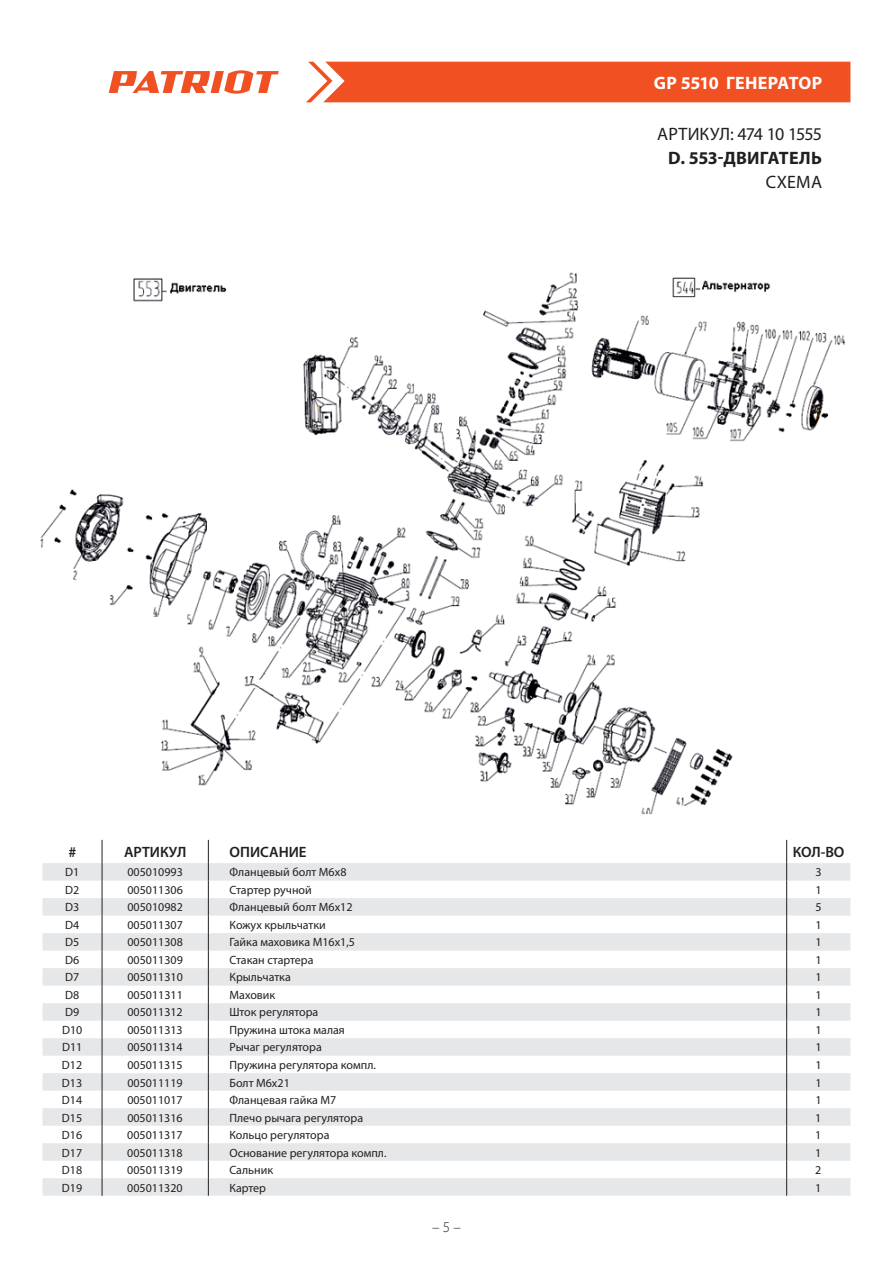
<style>
.page{position:relative;width:893px;height:1263px;background:#fff}
.page>*{position:absolute;margin:0;border:0;box-sizing:border-box;transform-origin:0 0}
.t1{font:18px "Myriad Pro";letter-spacing:-.02em;color:#231f20}
.t2{font:700 18px "Myriad Pro";letter-spacing:-.005em;color:#fff}
.t3{font:700 18px "Myriad Pro";letter-spacing:-.025em;color:#231f20}
.t4{font:18px "Myriad Pro";letter-spacing:.005em;color:#231f20}
.t5{font:600 15px "Myriad Pro";color:#231f20}
.t6{font:300 15px "Myriad Pro";color:#231f20}
.t7{font:12px "Myriad Pro";color:#231f20}
</style>
<div class="page">
<div style="left:306px;top:62px;width:544px;height:40px;background:#f15122"></div>
<svg style="left:109px;top:70px;width:170px;height:24px"></svg>
<svg style="left:43px;top:863px;width:807px;height:333px;fill:#eaebed"></svg>
<svg style="left:102px;top:840px;width:1px;height:356px"></svg>
<svg style="left:208px;top:840px;width:1px;height:356px"></svg>
<svg style="left:786px;top:840px;width:1px;height:356px"></svg>
<img style="left:40px;top:272px;width:806px;height:543px">
<h1 class="t2" style="left:654px;top:71px;width:116px">GP 5510 ГЕНЕРАТОР</h1>
<h1 class="t1" style="left:657px;top:123px;width:166px">АРТИКУЛ: 474 10 1555</h1>
<h1 class="t3" style="left:668px;top:147px;width:112px">D. 553-ДВИ ГАТЕЛ</h1>
<h1 class="t3" style="left:811px;top:147px;width:12px">Ь</h1>
<h1 class="t4" style="left:766px;top:171px;width:58px">СХЕМА</h1>
<p class="t5" style="left:68px;top:842px;width:9px">#</p>
<p class="t5" style="left:124px;top:842px;width:64px">АРТИКУЛ</p>
<p class="t5" style="left:230px;top:842px;width:78px">ОПИСАНИЕ</p>
<p class="t5" style="left:793px;top:842px;width:53px">КОЛ-ВО</p>
<p class="t7" style="left:65px;top:865px;width:16px">D1</p>
<p class="t7" style="left:127px;top:865px;width:57px">005010993</p>
<p class="t7" style="left:230px;top:865px;width:118px">Фланцевый болт М6х8</p>
<p class="t7" style="left:815px;top:865px;width:8px">3</p>
<p class="t7" style="left:65px;top:882px;width:16px">D2</p>
<p class="t7" style="left:127px;top:882px;width:57px">005011306</p>
<p class="t7" style="left:230px;top:882px;width:84px">Стартер ручной</p>
<p class="t7" style="left:815px;top:882px;width:8px">1</p>
<p class="t7" style="left:65px;top:900px;width:16px">D3</p>
<p class="t7" style="left:127px;top:900px;width:57px">005010982</p>
<p class="t7" style="left:230px;top:900px;width:125px">Фланцевый болт М6х12</p>
<p class="t7" style="left:815px;top:900px;width:8px">5</p>
<p class="t7" style="left:65px;top:917px;width:16px">D4</p>
<p class="t7" style="left:127px;top:917px;width:57px">005011307</p>
<p class="t7" style="left:230px;top:917px;width:98px">Кожух крыльчатки</p>
<p class="t7" style="left:815px;top:917px;width:8px">1</p>
<p class="t7" style="left:65px;top:935px;width:16px">D5</p>
<p class="t7" style="left:127px;top:935px;width:57px">005011308</p>
<p class="t7" style="left:230px;top:935px;width:127px">Гайка маховика М16х1,5</p>
<p class="t7" style="left:815px;top:935px;width:8px">1</p>
<p class="t7" style="left:65px;top:952px;width:16px">D6</p>
<p class="t7" style="left:127px;top:952px;width:57px">005011309</p>
<p class="t7" style="left:230px;top:952px;width:86px">Стакан стартера</p>
<p class="t7" style="left:815px;top:952px;width:8px">1</p>
<p class="t7" style="left:65px;top:970px;width:16px">D7</p>
<p class="t7" style="left:127px;top:970px;width:57px">005011310</p>
<p class="t7" style="left:230px;top:970px;width:63px">Крыльчатка</p>
<p class="t7" style="left:815px;top:970px;width:8px">1</p>
<p class="t7" style="left:65px;top:987px;width:16px">D8</p>
<p class="t7" style="left:127px;top:987px;width:57px">005011311</p>
<p class="t7" style="left:230px;top:987px;width:47px">Маховик</p>
<p class="t7" style="left:815px;top:987px;width:8px">1</p>
<p class="t7" style="left:65px;top:1005px;width:16px">D9</p>
<p class="t7" style="left:127px;top:1005px;width:57px">005011312</p>
<p class="t7" style="left:230px;top:1005px;width:90px">Шток регулятора</p>
<p class="t7" style="left:815px;top:1005px;width:8px">1</p>
<p class="t7" style="left:62px;top:1022px;width:22px">D10</p>
<p class="t7" style="left:127px;top:1022px;width:57px">005011313</p>
<p class="t7" style="left:229px;top:1022px;width:117px">Пружина штока малая</p>
<p class="t7" style="left:815px;top:1022px;width:8px">1</p>
<p class="t7" style="left:62px;top:1040px;width:22px">D11</p>
<p class="t7" style="left:127px;top:1040px;width:57px">005011314</p>
<p class="t7" style="left:229px;top:1040px;width:94px">Рычаг регулятора</p>
<p class="t7" style="left:815px;top:1040px;width:8px">1</p>
<p class="t7" style="left:62px;top:1057px;width:22px">D12</p>
<p class="t7" style="left:127px;top:1057px;width:57px">005011315</p>
<p class="t7" style="left:229px;top:1057px;width:148px">Пружина регулятора компл.</p>
<p class="t7" style="left:815px;top:1057px;width:8px">1</p>
<p class="t7" style="left:62px;top:1075px;width:22px">D13</p>
<p class="t7" style="left:127px;top:1075px;width:57px">005011119</p>
<p class="t7" style="left:229px;top:1075px;width:62px">Болт М6х21</p>
<p class="t7" style="left:815px;top:1075px;width:8px">1</p>
<p class="t7" style="left:62px;top:1092px;width:22px">D14</p>
<p class="t7" style="left:127px;top:1092px;width:57px">005011017</p>
<p class="t7" style="left:229px;top:1092px;width:108px">Фланцевая гайка М7</p>
<p class="t7" style="left:815px;top:1092px;width:8px">1</p>
<p class="t7" style="left:62px;top:1110px;width:22px">D15</p>
<p class="t7" style="left:127px;top:1110px;width:57px">005011316</p>
<p class="t7" style="left:229px;top:1110px;width:135px">Плечо рычага регулятора</p>
<p class="t7" style="left:815px;top:1110px;width:8px">1</p>
<p class="t7" style="left:62px;top:1127px;width:22px">D16</p>
<p class="t7" style="left:127px;top:1127px;width:57px">005011317</p>
<p class="t7" style="left:229px;top:1127px;width:102px">Кольцо регулятора</p>
<p class="t7" style="left:815px;top:1127px;width:8px">1</p>
<p class="t7" style="left:62px;top:1145px;width:22px">D17</p>
<p class="t7" style="left:127px;top:1145px;width:57px">005011318</p>
<p class="t7" style="left:229px;top:1145px;width:159px">Основание регулятора компл.</p>
<p class="t7" style="left:815px;top:1145px;width:8px">1</p>
<p class="t7" style="left:62px;top:1162px;width:22px">D18</p>
<p class="t7" style="left:127px;top:1162px;width:57px">005011319</p>
<p class="t7" style="left:229px;top:1162px;width:45px">Сальник</p>
<p class="t7" style="left:815px;top:1162px;width:8px">2</p>
<p class="t7" style="left:62px;top:1180px;width:22px">D19</p>
<p class="t7" style="left:127px;top:1180px;width:57px">005011320</p>
<p class="t7" style="left:229px;top:1180px;width:38px">Картер</p>
<p class="t7" style="left:815px;top:1180px;width:8px">1</p>
<p class="t6" style="left:432px;top:1218px;width:30px">– 5 –</p>
</div>
